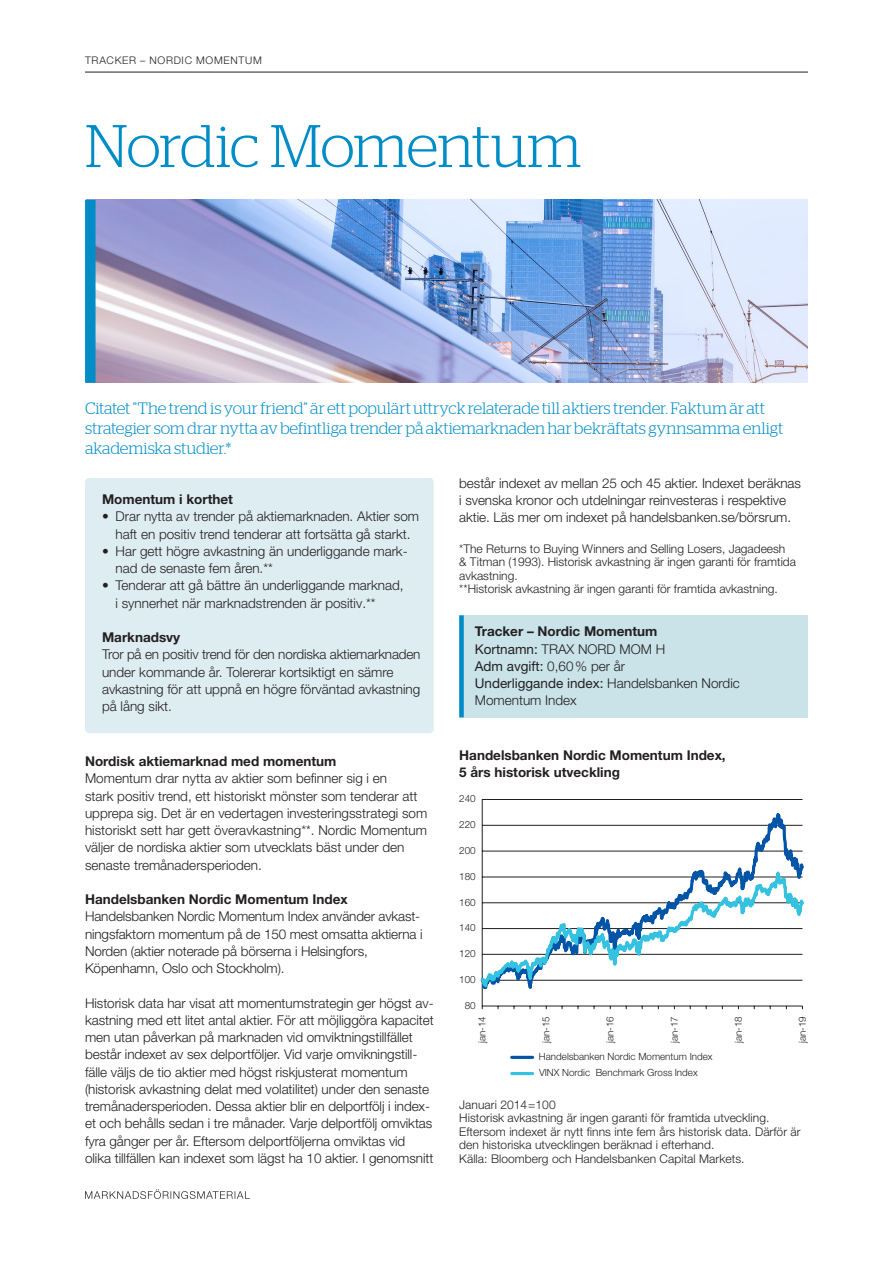
<style>
.page{position:relative;width:893px;height:1263px;background:#fff}
.page>*{position:absolute;margin:0;border:0;box-sizing:border-box;transform-origin:0 0}
.rubrik{font:300 60px "Stag";letter-spacing:-.025em;color:#008dc7}
.ingress{font:300 16.5px/20.2px "Stag";letter-spacing:-.01em;color:#008dc7}
.brödtext{font:300 13.5px/17.2px "Helvetica Neue LT Pro";letter-spacing:-.005em;color:#231f20}
.underrubrik_1{font:700 13.5px/17.2px "Helvetica Neue LT Pro";color:#231f20}
.underrubrik_2{font:300 13.5px/17.2px "Helvetica Neue LT Pro";color:#231f20}
.underrubrik_2-2{font:13.5px "Helvetica Neue LT Pro";color:#231f20}
.Källatext{font:300 12px/13.5px "Helvetica Neue LT Pro";letter-spacing:.005em;color:#231f20}
.brödtext-2{font:300 12px/13.5px "Helvetica Neue LT Pro";color:#231f20}
.vinjett{font:300 10.5px "Helvetica Neue LT Pro";letter-spacing:.07em;color:#231f20}
.t1{font:300 9.9px/16.2px "Helvetica Neue LT Pro";color:#231f20}
.t2{font:300 9.75px "Helvetica Neue LT Pro";color:#231f20}
.s1{font-weight:400}
.s2{font-weight:300}
</style>
<div class="page">
<div style="left:85px;top:478px;width:349px;height:255px;background:#deedf2;border-radius:4px"></div>
<hr style="left:85px;top:72px;width:723px;height:1px;background:#231f20">
<svg style="left:85px;top:1189px;width:165px;height:10px"></svg>
<div style="left:459px;top:615px;width:349px;height:102px;background:#c9e3e9"></div>
<div style="left:459px;top:615px;width:5px;height:102px;background:#008dc7"></div>
<img style="left:96px;top:200px;width:712px;height:183px">
<div style="left:85px;top:200px;width:11px;height:183px;background:#008dc7"></div>
<svg style="left:481px;top:799px;width:322px;height:40px"></svg>
<svg style="left:480px;top:839px;width:324px;height:171px"></svg>
<hr style="left:512px;top:1056px;width:21px;height:3px;background:#0154a6">
<hr style="left:512px;top:1072px;width:21px;height:3px;background:#35c2e0">
<p class="vinjett" style="left:85px;top:54px;width:178px">TRACKER – NORDIC MOMENTUM</p>
<p class="rubrik" style="left:85px;top:112px;width:498px">Nordic Momentum</p>
<p class="ingress" style="left:85px;top:397px;width:700px">Citatet ”The trend is your friend” är ett populärt uttryck relaterade till aktiers trender. Faktum är att strategier som drar nytta av befintliga trender på aktiemarknaden har bekräftats gynnsamma enligt akademiska studier.*</p>
<p class="underrubrik_1" style="left:102px;top:490px;width:132px">Momentum i korthet</p>
<p class="brödtext" style="left:102px;top:507px;width:319px;text-align:center">• Drar nytta av trender på aktiemarknaden. Aktier som haft en positiv trend tenderar att fortsätta gå starkt.</p>
<p class="brödtext" style="left:116px;top:542px;width:294px;text-indent:-14px">• Har gett högre avkastning än underliggande mark&shy;nad de senaste fem åren.**</p>
<p class="brödtext" style="left:116px;top:576px;width:290px;text-indent:-14px">• Tenderar att gå bättre än underliggande marknad, i synnerhet när marknadstrenden är positiv.**</p>
<p class="underrubrik_1" style="left:102px;top:628px;width:80px">Marknadsvy</p>
<p class="brödtext" style="left:102px;top:645px;width:320px">Tror på en positiv trend för den nordiska aktiemarknaden under kommande år. Tolererar kortsiktigt en sämre avkastning för att uppnå en högre förväntad avkastning på lång sikt.</p>
<p class="underrubrik_1" style="left:85px;top:752px;width:253px">Nordisk aktiemarknad med momentum</p>
<p class="brödtext" style="left:85px;top:769px;width:344px">Momentum drar nytta av aktier som befinner sig i en<br>stark positiv trend, ett historiskt mönster som tenderar att upprepa sig. Det är en vedertagen investeringsstrategi som historiskt sett har gett överavkastning**. Nordic Momentum väljer de nordiska aktier som utvecklats bäst under den senaste tremånadersperioden.</p>
<p class="underrubrik_1" style="left:85px;top:890px;width:264px">Handelsbanken Nordic Momentum Index</p>
<p class="brödtext" style="left:85px;top:907px;width:339px">Handelsbanken Nordic Momentum Index använder avkast&shy;ningsfaktorn momentum på de 150 mest omsatta aktierna i Norden (aktier noterade på börserna i Helsingfors, Köpenhamn, Oslo och Stockholm).</p>
<p class="brödtext" style="left:85px;top:994px;width:350px">Historisk data har visat att momentumstrategin ger högst av&shy;kastning med ett litet antal aktier. För att möjliggöra kapacitet men utan påverkan på marknaden vid omviktningstillfället består indexet av sex delportföljer. Vid varje omvikningstill&shy;fälle väljs de tio aktier med högst riskjusterat momentum (historisk avkastning delat med volatilitet) under den senaste tremånadersperioden. Dessa aktier blir en delportfölj i index&shy;et och behålls sedan i tre månader. Varje delportfölj omviktas fyra gånger per år. Eftersom delportföljerna omviktas vid olika tillfällen kan indexet som lägst ha 10 aktier. I genomsnitt</p>
<p class="brödtext" style="left:459px;top:474px;width:343px">består indexet av mellan 25 och 45 aktier. Indexet beräknas i svenska kronor och utdelningar reinvesteras i respektive aktie. Läs mer om indexet på handelsbanken.se/börsrum.</p>
<p class="brödtext-2" style="left:459px;top:542px;width:338px">*The Returns to Buying Winners and Selling Losers, Jagadeesh<br>&amp; Titman (1993). Historisk avkastning är ingen garanti för framtida avkastning.</p>
<p class="Källatext" style="left:459px;top:582px;width:320px">**Historisk avkastning är ingen garanti för framtida avkastning.</p>
<p class="underrubrik_1" style="left:475px;top:622px;width:184px">Tracker – Nordic Momentum</p>
<p class="underrubrik_2" style="left:475px;top:640px;width:192px"><span class="s1">Kortnamn:</span> TRAX NORD MOM H</p>
<p class="underrubrik_2-2" style="left:475px;top:658px;width:152px">Adm avgift: <span class="s2">0,60% per år</span></p>
<p class="underrubrik_2" style="left:475px;top:674px;width:267px"><span class="s1">Underliggande index:</span> Handelsbanken Nordic<br>Momentum Index</p>
<p class="underrubrik_1" style="left:459px;top:746px;width:268px">Handelsbanken Nordic Momentum Index,<br>5 års historisk utveckling</p>
<p class="t1" style="left:459px;top:790px;width:18px">240</p>
<p class="t1" style="left:459px;top:816px;width:18px">220</p>
<p class="t1" style="left:459px;top:842px;width:18px">200</p>
<p class="t1" style="left:459px;top:868px;width:18px">180</p>
<p class="t1" style="left:459px;top:894px;width:18px">160</p>
<p class="t1" style="left:459px;top:919px;width:18px">140</p>
<p class="t1" style="left:459px;top:945px;width:18px">120</p>
<p class="t1" style="left:459px;top:971px;width:18px">100</p>
<p class="t1" style="left:465px;top:997px;width:13px">80</p>
<p class="t2" style="left:476px;top:1043px;width:28px;rotate:-90deg">jan-14</p>
<p class="t2" style="left:540px;top:1043px;width:28px;rotate:-90deg">jan-15</p>
<p class="t2" style="left:604px;top:1043px;width:28px;rotate:-90deg">jan-16</p>
<p class="t2" style="left:668px;top:1043px;width:28px;rotate:-90deg">jan-17</p>
<p class="t2" style="left:732px;top:1043px;width:28px;rotate:-90deg">jan-18</p>
<p class="t2" style="left:796px;top:1043px;width:28px;rotate:-90deg">jan-19</p>
<p class="t1" style="left:539px;top:1048px;width:175px">Handelsbanken Nordic Momentum Index<br>VINX Nordic Benchmark Gross Index</p>
<p class="Källatext" style="left:459px;top:1097px;width:98px">Januari 2014=100</p>
<p class="Källatext" style="left:459px;top:1111px;width:343px">Historisk avkastning är ingen garanti för framtida utveckling.<br>Eftersom indexet är nytt finns inte fem års historisk data. Därför är den historiska utvecklingen beräknad i efterhand.</p>
<p class="Källatext" style="left:459px;top:1151px;width:287px">Källa: Bloomberg och Handelsbanken Capital Markets.</p>
</div>
